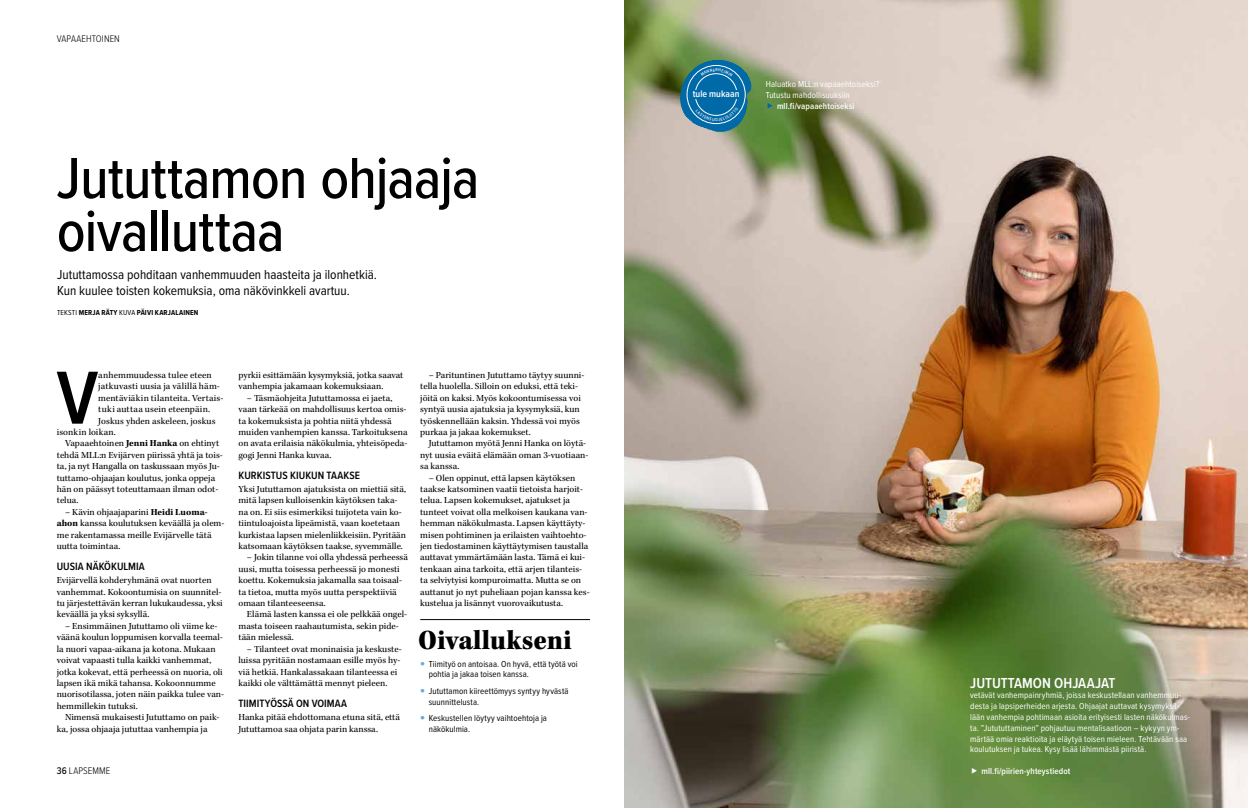
<style>
.page{position:relative;width:1248px;height:808px;background:#fff}
.page>*{position:absolute;margin:0;border:0;box-sizing:border-box;transform-origin:0 0}
.t1{font:600 77.9px "Proxima Nova Cond";color:#000}
.t2{font:500 60px/53px "Proxima Nova Cond";letter-spacing:-.015em;color:#000}
.t3{font:29px "Kepler Std Black Scn";color:#000}
.t4{font:600 15px "Proxima Nova Cond";color:#fff}
.t5{font:13.5px/16.2px "Proxima Nova Cond";color:#000}
.t6{font:600 11px "Proxima Nova Cond";letter-spacing:.005em;color:#000}
.t7{font:300 10px "Proxima Nova Cond";letter-spacing:.01em;color:#000}
.t8{font:600 9.8px "Proxima Nova Cond";color:#fff}
.t9{font:9.5px/11.4px "Kepler Std";color:#000}
.t10{font:9.5px "Kepler Std";letter-spacing:.02em;color:#000}
.t11{font:9px/10.8px "Proxima Nova Cond";letter-spacing:.01em;color:#fff}
.t12{font:9px/10.8px "Proxima Nova Cond";letter-spacing:.01em;color:#000}
.t13{font:600 9px "Proxima Nova Cond";letter-spacing:.01em;color:#fff}
.t14{font:700 7.5px "Proxima Nova Cond";letter-spacing:.02em;color:#000}
.s1{font-weight:400}
.s2{font-weight:700}
.s3{font-weight:500}
</style>
<div class="page">
<img style="left:624px;top:0;width:623px;height:808px">
<hr style="left:420px;top:619px;width:170px;height:1px;background:#000">
<svg style="left:972px;top:768px;width:4px;height:5px"></svg>
<svg style="left:668px;top:57px;width:117px;height:344px"></svg>
<p class="t7" style="left:57px;top:31px;width:65px">VAPAAEHTOINEN</p>
<h2 class="t2" style="left:57px;top:149px;width:424px">Jututtamon ohjaaja oivalluttaa</h2>
<h3 class="t5" style="left:57px;top:266px;width:321px">Jututtamossa pohditaan vanhemmuuden haasteita ja ilonhetkiä.<br>Kun kuulee toisten kokemuksia, oma näkövinkkeli avartuu.</h3>
<p class="t14" style="left:57px;top:307px;width:143px"><span class="s1">TEKSTI</span> MERJA RÄTY <span class="s1">KUVA</span> PÄIVI KARJALAINEN</p>
<h1 class="t1" style="left:57px;top:340px;width:43px">V</h1>
<p class="t9" style="left:98px;top:370px;width:115px">anhemmuudessa tulee eteen</p>
<p class="t9" style="left:98px;top:381px;width:123px">jatkuvasti uusia ja välillä häm-</p>
<p class="t9" style="left:98px;top:393px;width:127px">mentäviäkin tilanteita. Vertais-</p>
<p class="t9" style="left:98px;top:404px;width:113px">tuki auttaa usein eteenpäin.</p>
<p class="t9" style="left:98px;top:415px;width:119px">Joskus yhden askeleen, joskus</p>
<p class="t10" style="left:57px;top:427px;width:61px">isonkin loikan.</p>
<p class="t9" style="left:65px;top:438px;width:155px">Vapaaehtoinen <span class="s2">Jenni Hanka</span> on ehtinyt</p>
<p class="t9" style="left:57px;top:450px;width:168px">tehdä MLL:n Evijärven piirissä yhtä ja tois-</p>
<p class="t9" style="left:57px;top:461px;width:165px">ta, ja nyt Hangalla on taskussaan myös Ju-</p>
<p class="t9" style="left:57px;top:472px;width:160px">tuttamo-ohjaajan koulutus, jonka oppeja</p>
<p class="t9" style="left:57px;top:484px;width:163px">hän on päässyt toteuttamaan ilman odot-</p>
<p class="t9" style="left:57px;top:495px;width:23px">telua.</p>
<p class="t9" style="left:57px;top:507px;width:169px;text-indent:9px">– Kävin ohjaajaparini <span class="s2">Heidi Luoma&shy;ahon</span> kanssa koulutuksen keväällä ja olem&shy;me rakentamassa meille Evijärvelle tätä uutta toimintaa.</p>
<p class="t6" style="left:57px;top:558px;width:90px">UUSIA NÄKÖKULMIA</p>
<p class="t9" style="left:57px;top:575px;width:167px">Evijärvellä kohderyhmänä ovat nuorten vanhemmat. Kokoontumisia on suunnitel&shy;tu järjestettävän kerran lukukaudessa, yksi keväällä ja yksi syksyllä.</p>
<p class="t9" style="left:57px;top:621px;width:169px;text-indent:9px">– Ensimmäinen Jututtamo oli viime ke&shy;väänä koulun loppumisen korvalla teemal&shy;la nuori vapaa-aikana ja kotona. Mukaan voivat vapaasti tulla kaikki vanhemmat, jotka kokevat, että perheessä on nuoria, oli lapsen ikä mikä tahansa. Kokoonnumme nuorisotilassa, joten näin paikka tulee van&shy;hemmillekin tutuksi.</p>
<p class="t9" style="left:57px;top:712px;width:164px;text-indent:9px">Nimensä mukaisesti Jututtamo on paik&shy;ka, jossa ohjaaja jututtaa vanhempia ja</p>
<p class="t7" style="left:57px;top:763px;width:55px"><span class="s3">36</span> LAPSEMME</p>
<p class="t9" style="left:238px;top:370px;width:166px">pyrkii esittämään kysymyksiä, jotka saavat vanhempia jakamaan kokemuksiaan.</p>
<p class="t9" style="left:238px;top:393px;width:171px;text-indent:9px">– Täsmäohjeita Jututtamossa ei jaeta, vaan tärkeää on mahdollisuus kertoa omis&shy;ta kokemuksista ja pohtia niitä yhdessä muiden vanhempien kanssa. Tarkoituksena on avata erilaisia näkökulmia, yhteisöpeda&shy;gogi Jenni Hanka kuvaa.</p>
<p class="t6" style="left:238px;top:467px;width:123px">KURKISTUS KIUKUN TAAKSE</p>
<p class="t9" style="left:238px;top:484px;width:169px">Yksi Jututtamon ajatuksista on miettiä sitä, mitä lapsen kulloisenkin käytöksen taka&shy;na on. Ei siis esimerkiksi tuijoteta vain ko&shy;tiintuloajoista lipeämistä, vaan koetetaan kurkistaa lapsen mielenliikkeisiin. Pyritään katsomaan käytöksen taakse, syvemmälle.</p>
<p class="t9" style="left:238px;top:552px;width:171px;text-indent:9px">– Jokin tilanne voi olla yhdessä perheessä uusi, mutta toisessa perheessä jo monesti koettu. Kokemuksia jakamalla saa toisaal&shy;ta tietoa, mutta myös uutta perspektiiviä omaan tilanteeseensa.</p>
<p class="t9" style="left:238px;top:609px;width:170px;text-indent:9px">Elämä lasten kanssa ei ole pelkkää ongel&shy;masta toiseen raahautumista, sekin pide&shy;tään mielessä.</p>
<p class="t9" style="left:238px;top:643px;width:165px;text-indent:9px">– Tilanteet ovat moninaisia ja keskuste&shy;luissa pyritään nostamaan esille myös hy&shy;viä hetkiä. Hankalassakaan tilanteessa ei kaikki ole välttämättä mennyt pieleen.</p>
<p class="t6" style="left:238px;top:695px;width:110px">TIIMITYÖSSÄ ON VOIMAA</p>
<p class="t9" style="left:238px;top:712px;width:163px">Hanka pitää ehdottomana etuna sitä, että<br>Jututtamoa saa ohjata parin kanssa.</p>
<p class="t9" style="left:420px;top:370px;width:166px;text-indent:9px">– Parituntinen Jututtamo täytyy suunni&shy;tella huolella. Silloin on eduksi, että teki&shy;jöitä on kaksi. Myös kokoontumisessa voi syntyä uusia ajatuksia ja kysymyksiä, kun työskennellään kaksin. Yhdessä voi myös purkaa ja jakaa kokemukset.</p>
<p class="t9" style="left:420px;top:438px;width:170px;text-indent:9px">Jututtamon myötä Jenni Hanka on löytä&shy;nyt uusia eväitä elämään oman 3-vuotiaan&shy;sa kanssa.</p>
<p class="t9" style="left:420px;top:472px;width:171px;text-indent:9px">– Olen oppinut, että lapsen käytöksen taakse katsominen vaatii tietoista harjoit&shy;telua. Lapsen kokemukset, ajatukset ja tunteet voivat olla melkoisen kaukana van&shy;hemman näkökulmasta. Lapsen käyttäyty&shy;misen pohtiminen ja erilaisten vaihtoehto&shy;jen tiedostaminen käyttäytymisen taustalla auttavat ymmärtämään lasta. Tämä ei kui&shy;tenkaan aina tarkoita, että arjen tilanteis&shy;ta selviytyisi kompuroimatta. Mutta se on auttanut jo nyt puheliaan pojan kanssa kes&shy;kustelua ja lisännyt vuorovaikutusta.</p>
<h3 class="t3" style="left:418px;top:624px;width:155px">Oivallukseni</h3>
<p class="t12" style="left:428px;top:658px;width:150px">Tiimityö on antoisaa. On hyvä, että työtä voi pohtia ja jakaa toisen kanssa.</p>
<p class="t12" style="left:428px;top:685px;width:141px">Jututtamon kiireettömyys syntyy hyvästä suunnittelusta.</p>
<p class="t12" style="left:428px;top:712px;width:120px">Keskustellen löytyy vaihtoehtoja ja näkökulmia.</p>
<p class="t8" style="left:692px;top:86px;width:48px">tule mukaan</p>
<p class="t11" style="left:765px;top:79px;width:115px">Haluatko MLL:n vapaaehtoiseksi?<br>Tutustu mahdollisuuksiin</p>
<p class="t13" style="left:777px;top:99px;width:79px">mll.fi/vapaaehtoiseksi</p>
<h3 class="t4" style="left:970px;top:671px;width:147px">JUTUTTAMON OHJAAJAT</h3>
<p class="t11" style="left:970px;top:690px;width:221px">vetävät vanhempainryhmiä, joissa keskustellaan vanhemmuu&shy;desta ja lapsiperheiden arjesta. Ohjaajat auttavat kysymyksil&shy;lään vanhempia pohtimaan asioita erityisesti lasten näkökulmas&shy;ta. ”Jutututtaminen” pohjautuu mentalisaatioon – kykyyn ym&shy;märtää omia reaktioita ja eläytyä toisen mieleen. Tehtävään saa koulutuksen ja tukea. Kysy lisää lähimmästä piiristä.</p>
<p class="t13" style="left:981px;top:764px;width:90px">mll.fi/piirien-yhteystiedot</p>
</div>
